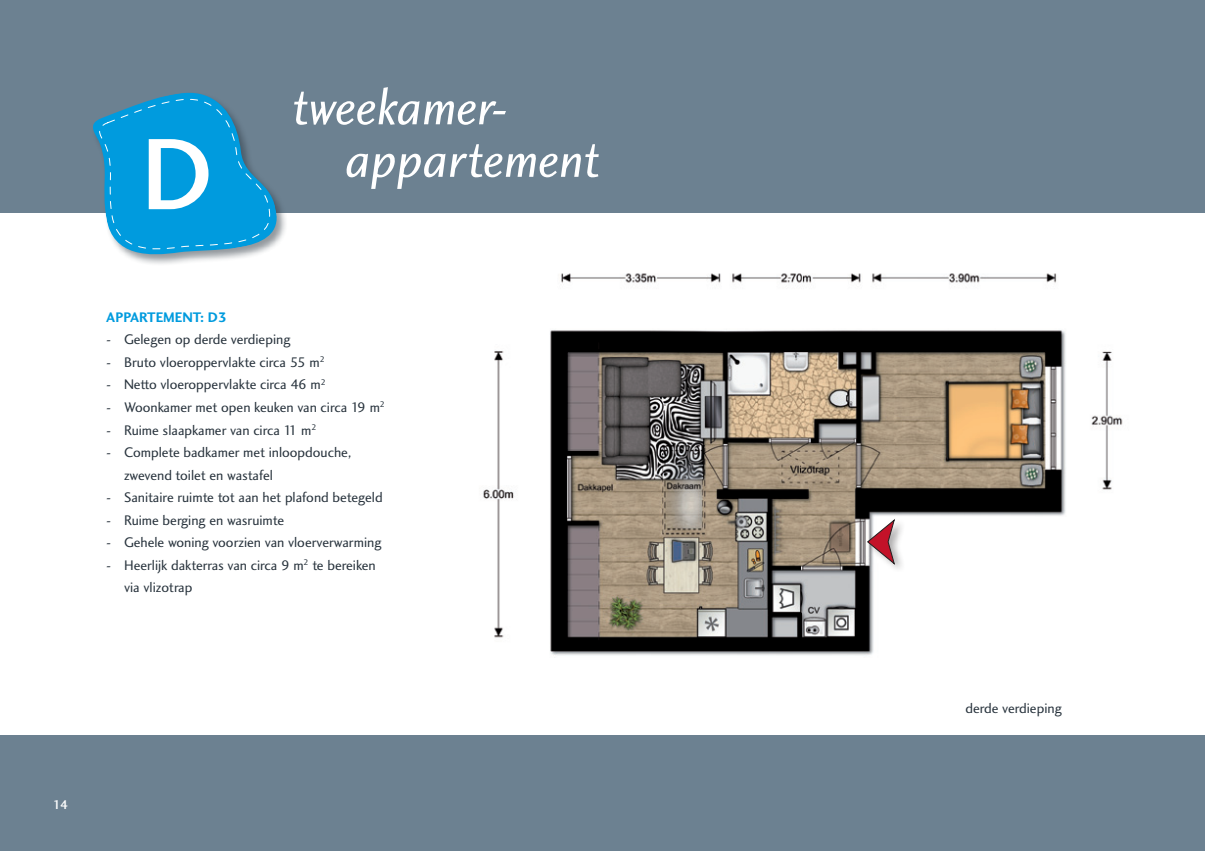
<style>
.page{position:relative;width:1205px;height:851px;background:#fff}
.page>*{position:absolute;margin:0;border:0;box-sizing:border-box;transform-origin:0 0}
.t1{font:105px "Charlotte Sans Medium Plain";color:#fff}
.t2{font:52.5px "Charlotte Sans Book Italic Plain";color:#fff}
.t3{font:14.38px/22.5px "Charlotte Sans Book Plain";color:#28333d}
.t4{font:14.38px "Charlotte Sans Book Plain";letter-spacing:-.02em;color:#28333d}
.t5{font:14.38px "Charlotte Sans Bold Plain";color:#009bde}
.t6{font:13.12px "Charlotte Sans Medium Plain";color:#fff}
</style>
<div class="page">
<img style="left:483px;top:273px;width:640px;height:383px">
<div style="left:0;top:0;width:1205px;height:213px;background:#6c8191"></div>
<div style="left:0;top:735px;width:1205px;height:115px;background:#6c8191"></div>
<div style="left:91px;top:91px;width:197px;height:175px;background:#28333d;opacity:.5"></div>
<svg style="left:91px;top:91px;width:189px;height:166px"></svg>
<div style="left:866px;top:516px;width:39px;height:56px;background:#231f20;opacity:.35"></div>
<svg style="left:867px;top:519px;width:28px;height:45px"></svg>
<h2 class="t2" style="left:292px;top:75px;width:218px">tweekamer-</h2>
<h1 class="t1" style="left:141px;top:111px;width:61px">D</h1>
<h2 class="t2" style="left:345px;top:128px;width:256px">appartement</h2>
<p class="t5" style="left:106px;top:308px;width:10px">APPARTEMENT</p>
<p class="t5" style="left:200px;top:308px;width:28px">: D3</p>
<p class="t3" style="left:106px;top:328px;width:186px">- Gelegen op derde verdieping</p>
<p class="t3" style="left:106px;top:350px;width:220px">- Bruto vloeroppervlakte circa 55 m<sup>2</sup></p>
<p class="t3" style="left:106px;top:373px;width:221px">- Netto vloeroppervlakte circa 46 m<sup>2</sup></p>
<p class="t4" style="left:106px;top:398px;width:280px">- Woonkamer met open keuken van circa 19 m<sup>2</sup></p>
<p class="t3" style="left:106px;top:418px;width:212px">- Ruime slaapkamer van circa 11 m<sup>2</sup></p>
<p class="t3" style="left:124px;top:440px;width:229px;text-indent:-18px">- Complete badkamer met inloopdouche, zwevend toilet en wastafel</p>
<p class="t3" style="left:106px;top:485px;width:278px">- Sanitaire ruimte tot aan het plafond betegeld</p>
<p class="t3" style="left:106px;top:508px;width:179px">- Ruime berging en wasruimte</p>
<p class="t4" style="left:106px;top:533px;width:277px">- Gehele woning voorzien van vloerverwarming</p>
<p class="t3" style="left:124px;top:553px;width:253px;text-indent:-18px">- Heerlijk dakterras van circa 9 m<sup>2</sup> te bereiken via vlizotrap</p>
<p class="t6" style="left:53px;top:796px;width:16px">14</p>
<p class="t3" style="left:965px;top:697px;width:98px">derde verdieping</p>
</div>
